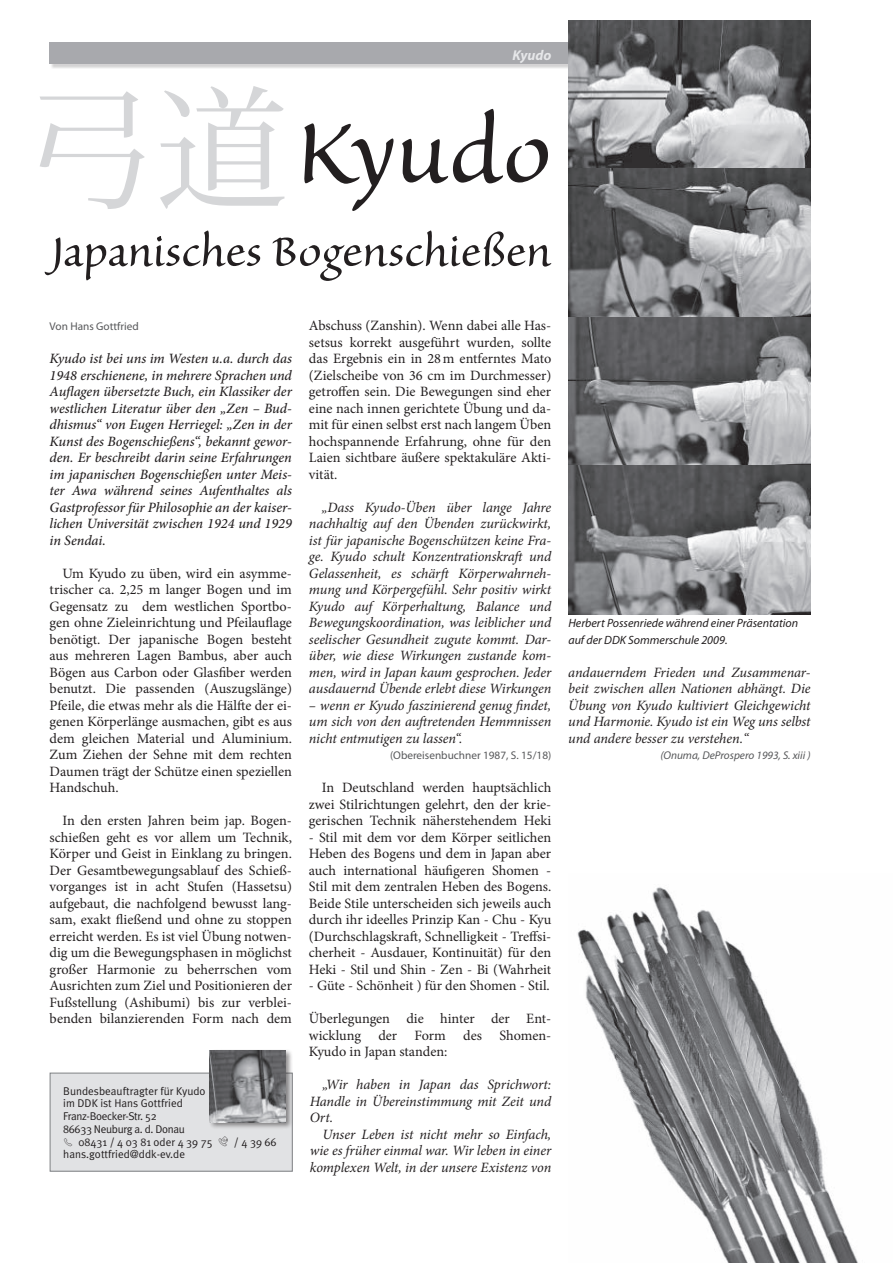
<style>
.page{position:relative;width:893px;height:1263px;background:#fff}
.page>*{position:absolute;margin:0;border:0;box-sizing:border-box;transform-origin:0 0}
.t1{font:132.45px "Koz Min Pr 6 N";color:#d5d6d8}
.t2{font:110.25px "Sanvito Pro";letter-spacing:.005em;color:#231f20}
.t3{font:53.25px "Sanvito Pro";color:#231f20}
.t4{font:14.25px/16.5px "Minion Pro";color:#231f20;text-align:justify}
.t5{font:italic 14.25px/16.5px "Minion Pro";letter-spacing:-.005em;color:#231f20;text-align:justify}
.t6{font:italic 500 14.25px/16.5px "Minion Pro";letter-spacing:-.005em;color:#231f20;text-align:justify}
.t7{font:italic 700 14.25px "Myriad Pro";color:#e6e7e9}
.t8{font:italic 12px/16.5px "Myriad Pro";color:#231f20}
.t9{font:11.25px/12.8px "Meta Plus Normal";color:#231f20}
.t10{font:11.25px "Myriad Pro";color:#57585a}
.t11{font:italic 11.25px "Myriad Pro";color:#57585a}
.s1{font-family:"FF Dingbests"}
</style>
<div class="page">
<div style="left:50px;top:44px;width:752px;height:25px;background:#231f20;opacity:.2"></div>
<div style="left:50px;top:43px;width:747px;height:21px;background:#a8a9ad"></div>
<img style="left:577px;top:887px;width:281px;height:376px">
<div style="left:50px;top:1073px;width:242px;height:98px;background:#e1e2e4"></div>
<div style="left:50px;top:1073px;width:243px;height:99px;border:1px solid #808285"></div>
<div style="left:208px;top:1048px;width:86px;height:81px;background:#231f20;opacity:.5"></div>
<img style="left:210px;top:1050px;width:76px;height:72px">
<img style="left:568px;top:20px;width:243px;height:594px">
<p class="t7" style="left:512px;top:46px;width:40px">Kyudo</p>
<h1 class="t1" style="left:23px;top:75px;width:266px">弓道</h1>
<h2 class="t2" style="left:296px;top:93px;width:257px">Kyudo</h2>
<h3 class="t3" style="left:51px;top:223px;width:502px">Japanisches Bogenschießen</h3>
<p class="t10" style="left:50px;top:319px;width:91px">Von Hans Gottfried</p>
<p class="t6" style="left:50px;top:350px;width:244px">Kyudo ist bei uns im Westen u.a. durch das 1948 erschienene, in mehrere Sprachen und Auflagen übersetzte Buch, ein Klassiker der westlichen Literatur über den „Zen – Bud&shy;dhismus“ von Eugen Herriegel: „Zen in der Kunst des Bogenschießens“, bekannt gewor&shy;den. Er beschreibt darin seine Erfahrungen im japanischen Bogenschießen unter Meis&shy;ter Awa während seines Aufenthaltes als Gastprofessor für Philosophie an der kaiser&shy;lichen Universität zwischen 1924 und 1929 in Sendai.</p>
<p class="t4" style="left:50px;top:565px;width:244px;text-indent:13px">Um Kyudo zu üben, wird ein asymme&shy;trischer ca. 2,25 m langer Bogen und im Gegensatz zu dem westlichen Sportbo&shy;gen ohne Zieleinrichtung und Pfeilauflage benötigt. Der japanische Bogen besteht aus mehreren Lagen Bambus, aber auch Bögen aus Carbon oder Glasfiber werden benutzt. Die passenden (Auszugslänge)<br>Pfeile, die etwas mehr als die Hälfte der ei&shy;genen Körperlänge ausmachen, gibt es aus dem gleichen Material und Aluminium.<br>Zum Ziehen der Sehne mit dem rechten Daumen trägt der Schütze einen speziellen Handschuh.</p>
<p class="t4" style="left:50px;top:812px;width:244px;text-indent:13px">In den ersten Jahren beim jap. Bogen&shy;schießen geht es vor allem um Technik, Körper und Geist in Einklang zu bringen.<br>Der Gesamtbewegungsablauf des Schieß&shy;vorganges ist in acht Stufen (Hassetsu) aufgebaut, die nachfolgend bewusst lang&shy;sam, exakt fließend und ohne zu stoppen erreicht werden. Es ist viel Übung notwen&shy;dig um die Bewegungsphasen in möglichst großer Harmonie zu beherrschen vom Ausrichten zum Ziel und Positionieren der Fußstellung (Ashibumi) bis zur verblei&shy;benden bilanzierenden Form nach dem</p>
<p class="t9" style="left:63px;top:1084px;width:215px">Bundesbeauftragter für Kyudo<br>im DDK ist Hans Gottfried<br>Franz-Boecker-Str. 52<br>86633 Neuburg a. d. Donau<br><span class="s1">S</span> 08431 / 4 03 81 oder 4 39 75 <span class="s1">T</span> / 4 39 66 hans.gottfried@ddk-ev.de</p>
<p class="t4" style="left:309px;top:317px;width:244px">Abschuss (Zanshin). Wenn dabei alle Has&shy;setsus korrekt ausgeführt wurden, sollte das Ergebnis ein in 28m entferntes Mato (Zielscheibe von 36 cm im Durchmesser) getroffen sein. Die Bewegungen sind eher eine nach innen gerichtete Übung und da&shy;mit für einen selbst erst nach langem Üben hochspannende Erfahrung, ohne für den Laien sichtbare äußere spektakuläre Akti&shy;vität.</p>
<p class="t5" style="left:309px;top:499px;width:244px;text-indent:13px">„Dass Kyudo-Üben über lange Jahre nachhaltig auf den Übenden zurückwirkt, ist für japanische Bogenschützen keine Fra&shy;ge. Kyudo schult Konzentrationskraft und Gelassenheit, es schärft Körperwahrneh&shy;mung und Körpergefühl. Sehr positiv wirkt Kyudo auf Körperhaltung, Balance und Bewegungskoordination, was leiblicher und seelischer Gesundheit zugute kommt. Dar&shy;über, wie diese Wirkungen zustande kom&shy;men, wird in Japan kaum gesprochen. Jeder ausdauernd Übende erlebt diese Wirkungen</p>
<p class="t5" style="left:309px;top:697px;width:244px">– wenn er Kyudo faszinierend genug findet, um sich von den auftretenden Hemmnissen nicht entmutigen zu lassen“.</p>
<p class="t10" style="left:390px;top:748px;width:163px">(Obereisenbuchner 1987, S. 15/18)</p>
<p class="t4" style="left:309px;top:779px;width:244px;text-indent:13px">In Deutschland werden hauptsächlich zwei Stilrichtungen gelehrt, den der krie&shy;gerischen Technik näherstehendem Heki</p>
<p class="t4" style="left:309px;top:829px;width:244px">- Stil mit dem vor dem Körper seitlichen Heben des Bogens und dem in Japan aber auch international häufigeren Shomen - Stil mit dem zentralen Heben des Bogens.<br>Beide Stile unterscheiden sich jeweils auch durch ihr ideelles Prinzip Kan - Chu - Kyu (Durchschlagskraft, Schnelligkeit - Treffsi&shy;cherheit - Ausdauer, Kontinuität) für den Heki - Stil und Shin - Zen - Bi (Wahrheit</p>
<p class="t4" style="left:309px;top:977px;width:242px">- Güte - Schönheit ) für den Shomen - Stil.</p>
<p class="t4" style="left:309px;top:1010px;width:244px">Überlegungen die hinter der Ent&shy;wicklung der Form des Shomen-Kyudo in Japan standen:</p>
<p class="t5" style="left:310px;top:1076px;width:243px;text-indent:13px">„Wir haben in Japan das Sprichwort:<br>Handle in Übereinstimmung mit Zeit und Ort.</p>
<p class="t5" style="left:310px;top:1126px;width:243px;text-indent:13px">Unser Leben ist nicht mehr so Einfach, wie es früher einmal war. Wir leben in einer komplexen Welt, in der unsere Existenz von</p>
<p class="t8" style="left:568px;top:615px;width:231px">Herbert Possenriede während einer Präsentation auf der DDK Sommerschule 2009.</p>
<p class="t5" style="left:568px;top:664px;width:244px">andauerndem Frieden und Zusammenar&shy;beit zwischen allen Nationen abhängt. Die Übung von Kyudo kultiviert Gleichgewicht und Harmonie. Kyudo ist ein Weg uns selbst und andere besser zu verstehen.“</p>
<p class="t11" style="left:660px;top:748px;width:152px">(Onuma, DeProspero 1993, S. xiii )</p>
</div>
